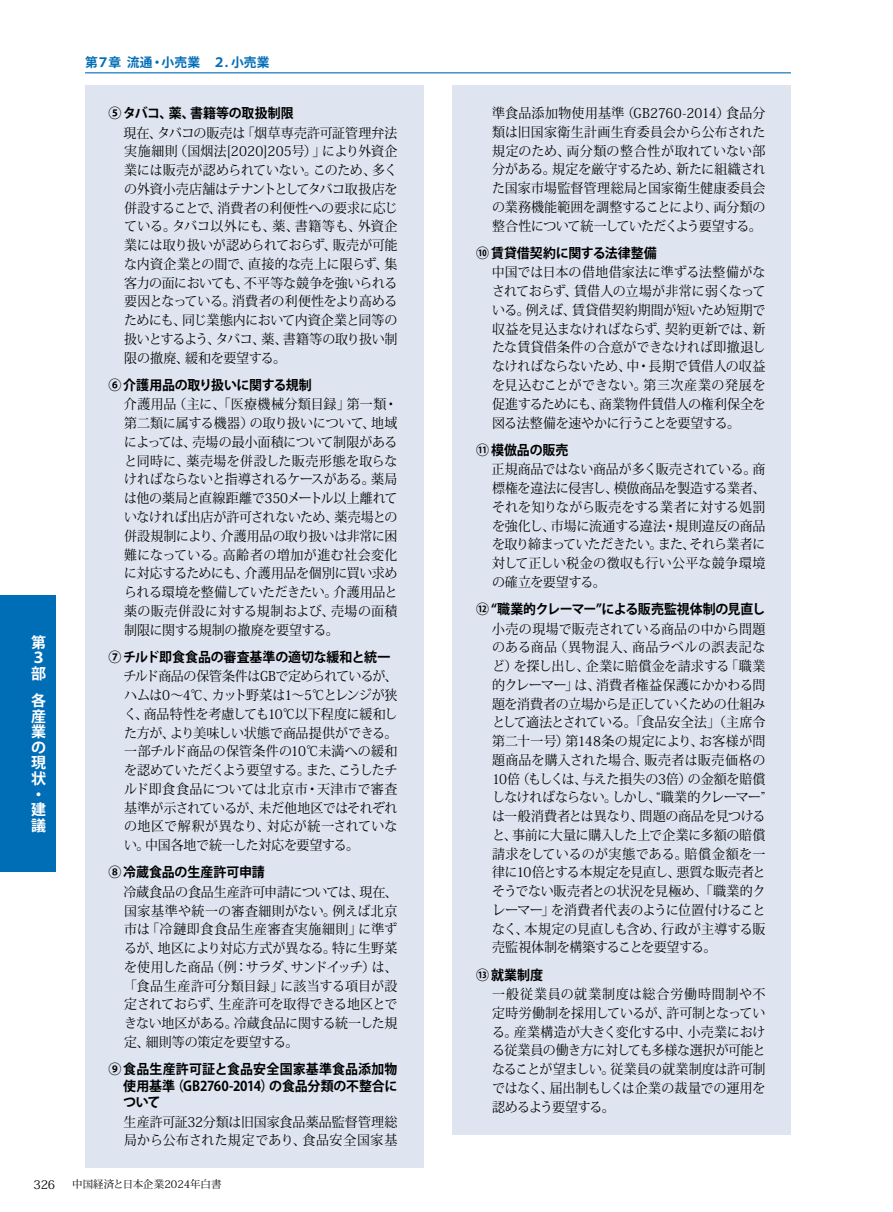
<style>
.page{position:relative;width:893px;height:1212px;background:#fff}
.page>*{position:absolute;margin:0;border:0;box-sizing:border-box;transform-origin:0 0}
.t1{font:700 15px/15.6px "Koz Go Pr 6 N";color:#fff}
.t2{font:13.5px/18.8px "Koz Min Pr 6 N";letter-spacing:-.015em;color:#000;text-align:justify;scale:.96 1}
.t3{font:700 13.5px/16.5px "Koz Go Pr 6 N";letter-spacing:-.01em;color:#000;text-align:justify;scale:.96 1}
.t4{font:13.5px/18.8px "Koz Min Pr 6 N";letter-spacing:.01em;color:#000;text-align:right;scale:.96 1}
.t5{font:700 13.5px "Koz Go Pr 6 N";letter-spacing:-.03em;color:#000;scale:.96 1}
.t6{font:700 12.75px "Koz Go Pr 6 N";letter-spacing:.005em;color:#006db7}
.t7{font:12px "Koz Min Pr 6 N";color:#000}
.t8{font:10.5px "Koz Min Pr 6 N";letter-spacing:-.005em;color:#000}
</style>
<div class="page">
<div style="left:0;top:595px;width:55px;height:277px;background:#006db7"></div>
<hr style="left:85px;top:72px;width:706px;height:1px;background:#006db7">
<div style="left:85px;top:85px;width:338px;height:56px;background:#dee5f0"></div>
<div style="left:85px;top:105px;width:338px;height:281px;background:#dee5f0"></div>
<div style="left:85px;top:376px;width:338px;height:281px;background:#dee5f0"></div>
<div style="left:85px;top:648px;width:338px;height:225px;background:#dee5f0"></div>
<div style="left:85px;top:863px;width:338px;height:206px;background:#dee5f0"></div>
<div style="left:85px;top:1041px;width:338px;height:89px;background:#dee5f0"></div>
<div style="left:85px;top:1093px;width:338px;height:75px;background:#dee5f0"></div>
<div style="left:453px;top:85px;width:338px;height:169px;background:#dee5f0"></div>
<div style="left:453px;top:244px;width:338px;height:206px;background:#dee5f0"></div>
<div style="left:453px;top:441px;width:338px;height:169px;background:#dee5f0"></div>
<div style="left:453px;top:600px;width:338px;height:375px;background:#dee5f0"></div>
<div style="left:453px;top:966px;width:338px;height:168px;background:#dee5f0"></div>
<p class="t1" style="left:31px;top:635px;width:16px">第<br>３部</p>
<p class="t1" style="left:31px;top:693px;width:16px">各産業の現状・建議</p>
<p class="t6" style="left:85px;top:55px;width:186px">第７章 流通・小売業 ２. 小売業</p>
<p class="t3" style="left:108px;top:105px;width:194px">⑤タバコ、薬、書籍等の取扱制限</p>
<p class="t2" style="left:124px;top:124px;width:286px;text-indent:-14px">　現在、タバコの販売は「烟草専売許可証管理弁法実施細則（国烟法[2020]205号）」により外資企業には販売が認められていない。このため、多くの外資小売店舗はテナントとしてタバコ取扱店を併設することで、消費者の利便性への要求に応じている。タバコ以外にも、薬、書籍等も、外資企業には取り扱いが認められておらず、販売が可能な内資企業との間で、直接的な売上に限らず、集客力の面においても、不平等な競争を強いられる要因となっている。消費者の利便性をより高めるためにも、同じ業態内において内資企業と同等の扱いとするよう、タバコ、薬、書籍等の取り扱い制限の撤廃、緩和を要望する。</p>
<p class="t5" style="left:108px;top:377px;width:213px">⑥ 介護用品の取り扱いに関する規制</p>
<p class="t2" style="left:124px;top:395px;width:286px;text-indent:-14px">　介護用品（主に、「医療機械分類目録」第一類・第二類に属する機器）の取り扱いについて、地域によっては、売場の最小面積について制限があると同時に、薬売場を併設した販売形態を取らなければならないと指導されるケースがある。薬局は他の薬局と直線距離で350メートル以上離れていなければ出店が許可されないため、薬売場との併設規制により、介護用品の取り扱いは非常に困難になっている。高齢者の増加が進む社会変化に対応するためにも、介護用品を個別に買い求められる環境を整備していただきたい。介護用品と薬の販売併設に対する規制および、売場の面積制限に関する規制の撤廃を要望する。</p>
<p class="t3" style="left:108px;top:649px;width:295px">⑦ チルド即食食品の審査基準の適切な緩和と統一</p>
<p class="t2" style="left:124px;top:667px;width:286px;text-indent:-14px">　チルド商品の保管条件はGBで定められているが、ハムは0～4℃、カット野菜は1～5℃とレンジが狭く、商品特性を考慮しても10℃以下程度に緩和した方が、より美味しい状態で商品提供ができる。一部チルド商品の保管条件の10℃未満への緩和を認めていただくよう要望する。また、こうしたチルド即食食品については北京市・天津市で審査基準が示されているが、未だ他地区ではそれぞれの地区で解釈が異なり、対応が統一されていない。中国各地で統一した対応を要望する。</p>
<p class="t3" style="left:108px;top:864px;width:164px">⑧ 冷蔵食品の生産許可申請</p>
<p class="t2" style="left:124px;top:883px;width:286px;text-indent:-14px">　冷蔵食品の食品生産許可申請については、現在、国家基準や統一の審査細則がない。例えば北京市は「冷鏈即食食品生産審査実施細則」に準ずるが、地区により対応方式が異なる。特に生野菜を使用した商品（例：サラダ、サンドイッチ）は、「食品生産許可分類目録」に該当する項目が設定されておらず、生産許可を取得できる地区とできない地区がある。冷蔵食品に関する統一した規定、細則等の策定を要望する。</p>
<p class="t3" style="left:123px;top:1061px;width:287px;text-indent:-15px">⑨食品生産許可証と食品安全国家基準食品添加物使用基準（GB2760-2014）の食品分類の不整合について</p>
<p class="t4" style="left:111px;top:1112px;width:300px">　生産許可証32分類は旧国家食品薬品監督管理総局から公布された規定であり、食品安全国家基</p>
<p class="t7" style="left:34px;top:1177px;width:23px">326</p>
<p class="t8" style="left:72px;top:1178px;width:151px">中国経済と日本企業2024年白書</p>
<p class="t2" style="left:492px;top:104px;width:286px">準食品添加物使用基準（GB2760-2014）食品分類は旧国家衛生計画生育委員会から公布された規定のため、両分類の整合性が取れていない部分がある。規定を厳守するため、新たに組織された国家市場監督管理総局と国家衛生健康委員会の業務機能範囲を調整することにより、両分類の整合性について統一していただくよう要望する。</p>
<p class="t3" style="left:476px;top:245px;width:190px">⑩賃貸借契約に関する法律整備</p>
<p class="t2" style="left:492px;top:263px;width:286px;text-indent:-14px">　中国では日本の借地借家法に準ずる法整備がなされておらず、賃借人の立場が非常に弱くなっている。例えば、賃貸借契約期間が短いため短期で収益を見込まなければならず、契約更新では、新たな賃貸借条件の合意ができなければ即撤退しなければならないため、中・長期で賃借人の収益を見込むことができない。第三次産業の発展を促進するためにも、商業物件賃借人の権利保全を図る法整備を速やかに行うことを要望する。</p>
<p class="t3" style="left:476px;top:442px;width:98px">⑪模倣品の販売</p>
<p class="t2" style="left:492px;top:460px;width:286px;text-indent:-14px">　正規商品ではない商品が多く販売されている。商標権を違法に侵害し、模倣商品を製造する業者、それを知りながら販売をする業者に対する処罰を強化し、市場に流通する違法・規則違反の商品を取り締まっていただきたい。また、それら業者に対して正しい税金の徴収も行い公平な競争環境の確立を要望する。</p>
<p class="t3" style="left:476px;top:601px;width:302px">⑫ “職業的クレーマー”による販売監視体制の見直し</p>
<p class="t2" style="left:492px;top:619px;width:286px;text-indent:-14px">　小売の現場で販売されている商品の中から問題のある商品（異物混入、商品ラベルの誤表記など）を探し出し、企業に賠償金を請求する「職業的クレーマー」は、消費者権益保護にかかわる問題を消費者の立場から是正していくための仕組みとして適法とされている。「食品安全法」（主席令第二十一号）第148条の規定により、お客様が問題商品を購入された場合、販売者は販売価格の10倍（もしくは、与えた損失の3倍）の金額を賠償しなければならない。しかし、“職業的クレーマー”は一般消費者とは異なり、問題の商品を見つけると、事前に大量に購入した上で企業に多額の賠償請求をしているのが実態である。賠償金額を一律に10倍とする本規定を見直し、悪質な販売者とそうでない販売者との状況を見極め、「職業的クレーマー」を消費者代表のように位置付けることなく、本規定の見直しも含め、行政が主導する販売監視体制を構築することを要望する。</p>
<p class="t3" style="left:476px;top:967px;width:71px">⑬就業制度</p>
<p class="t2" style="left:492px;top:985px;width:286px;text-indent:-14px">　一般従業員の就業制度は総合労働時間制や不定時労働制を採用しているが、許可制となっている。産業構造が大きく変化する中、小売業における従業員の働き方に対しても多様な選択が可能となることが望ましい。従業員の就業制度は許可制ではなく、届出制もしくは企業の裁量での運用を認めるよう要望する。</p>
</div>
